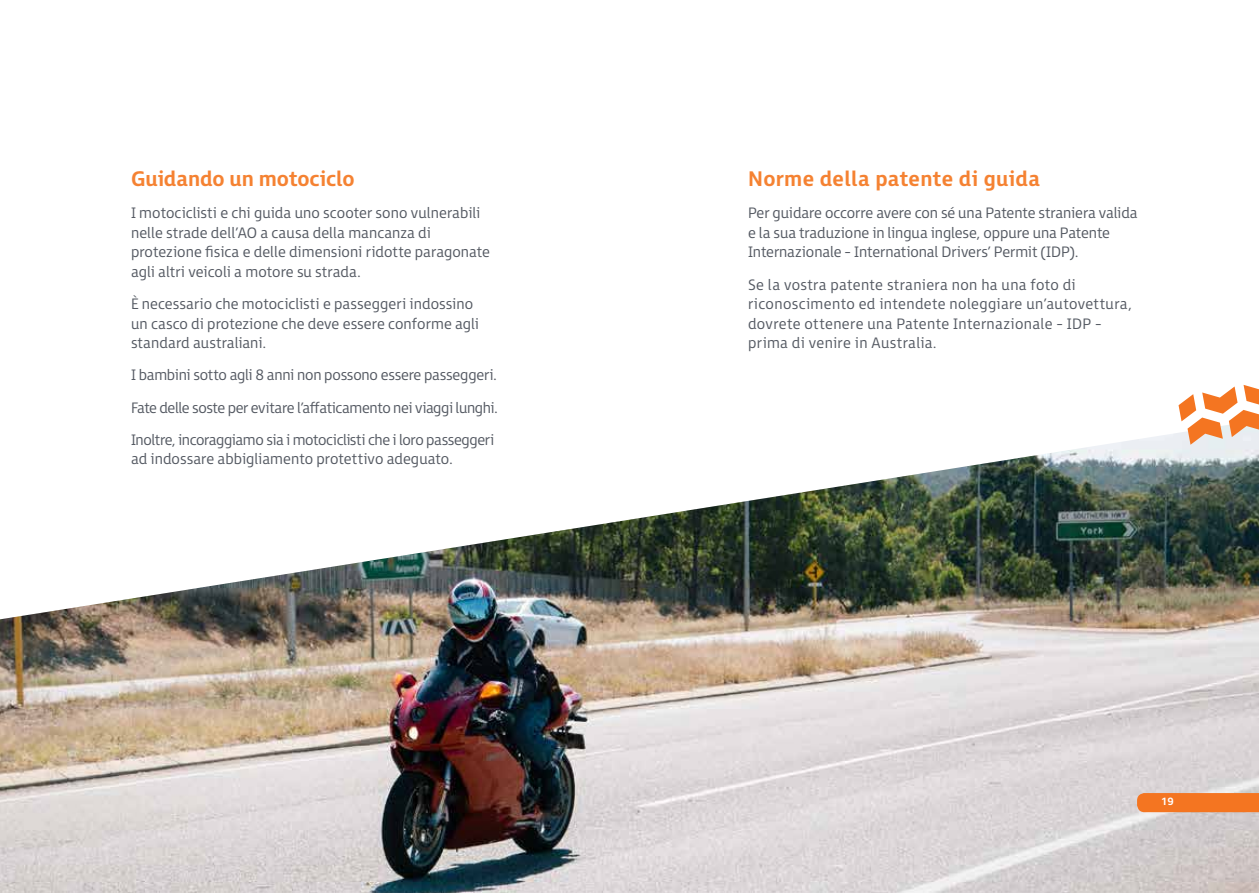
<style>
.page{position:relative;width:1259px;height:893px;background:#fff}
.page>*{position:absolute;margin:0;border:0;box-sizing:border-box;transform-origin:0 0}
.t1{font:700 21px "FS Millbank";letter-spacing:.005em;color:#f58232}
.t2{font:300 15px/19.5px "FS Millbank";letter-spacing:.005em;color:#545962}
.t3{font:300 15px/19.5px "FS Millbank";letter-spacing:.025em;color:#545962}
.t4{font:700 10.5px "FS Millbank";color:#fff}
</style>
<div class="page">
<img style="left:0;top:433px;width:1259px;height:460px">
<svg style="left:1178px;top:385px;width:81px;height:60px"></svg>
<div style="left:1137px;top:793px;width:122px;height:19px;background:#f47521"></div>
<h1 class="t1" style="left:131px;top:161px;width:225px">Guidando un motociclo</h1>
<p class="t2" style="left:131px;top:202px;width:360px">I motociclisti e chi guida uno scooter sono vulnerabili nelle strade dell’AO a causa della mancanza di protezione fisica e delle dimensioni ridotte paragonate agli altri veicoli a motore su strada.</p>
<p class="t2" style="left:131px;top:292px;width:350px">È necessario che motociclisti e passeggeri indossino un casco di protezione che deve essere conforme agli standard australiani.</p>
<p class="t2" style="left:131px;top:357px;width:368px;line-height:32.2px;text-align:justify">I bambini sotto agli 8 anni non possono essere passeggeri.<br>Fate delle soste per evitare l’affaticamento nei viaggi lunghi.<br>Inoltre, incoraggiamo sia i motociclisti che i loro passeggeri</p>
<p class="t2" style="left:131px;top:448px;width:324px">ad indossare abbigliamento protettivo adeguato.</p>
<h1 class="t1" style="left:748px;top:161px;width:294px">Norme della patente di guida</h1>
<p class="t2" style="left:748px;top:202px;width:391px">Per guidare occorre avere con sé una Patente straniera valida e la sua traduzione in lingua inglese, oppure una Patente<br>Internazionale - International Drivers’ Permit (IDP).</p>
<p class="t3" style="left:748px;top:273px;width:385px">Se la vostra patente straniera non ha una foto di riconoscimento ed intendete noleggiare un’autovettura, dovrete ottenere una Patente Internazionale - IDP - prima di venire in Australia.</p>
<p class="t4" style="left:1161px;top:793px;width:14px">19</p>
</div>
